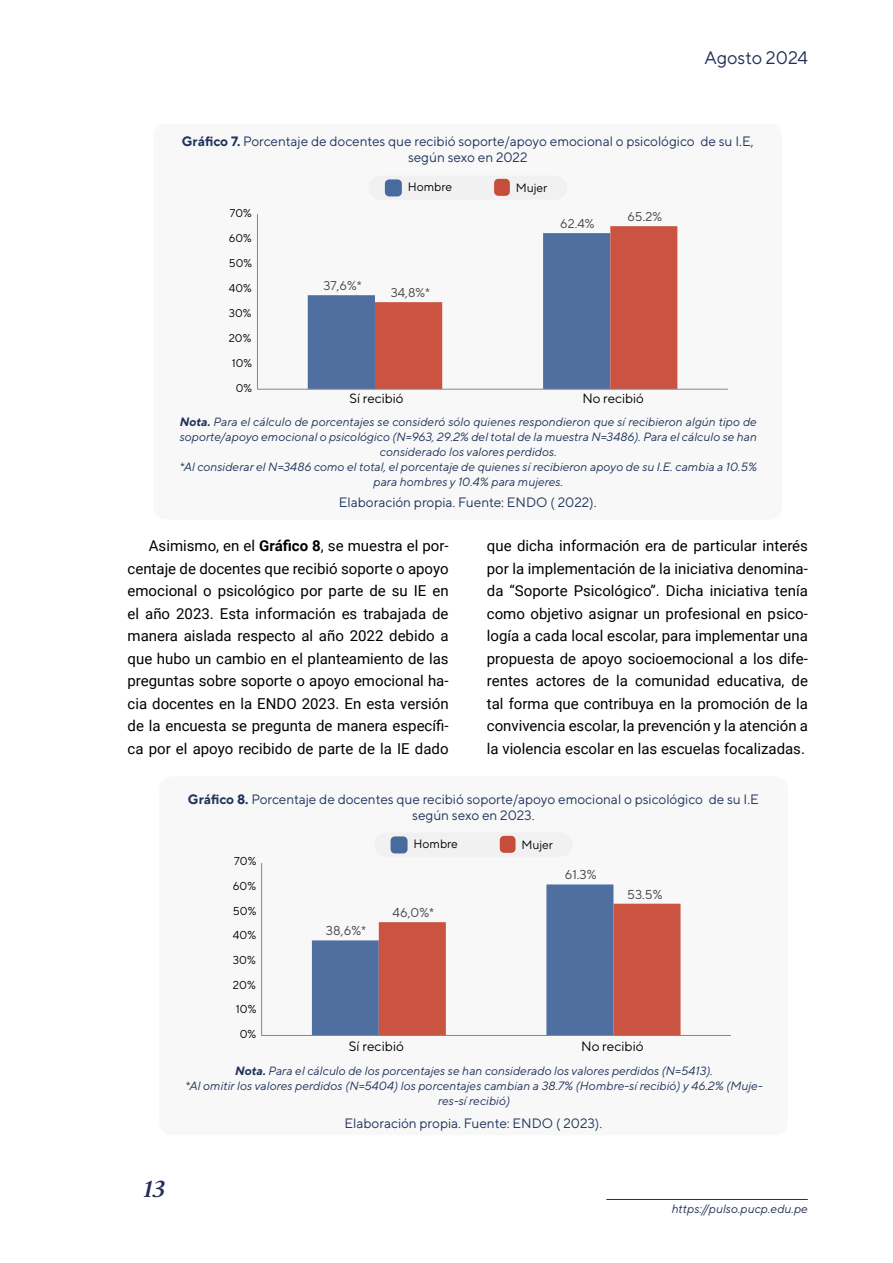
<style>
.page{position:relative;width:893px;height:1263px;background:#fff}
.page>*{position:absolute;margin:0;border:0;box-sizing:border-box;transform-origin:0 0}
.t1{font:24px "Strato Pro Demi Bold It";color:#222d56}
.t2{font:18px "TT Norms Pro";color:#232d56}
.t3{font:15px/22.5px "Roboto";color:#000;text-align:justify}
.t4{font:13.65px "TT Norms";color:#000}
.t5{font:13.5px/16.5px "TT Norms Pro";color:#1f335c;text-align:center}
.t6{font:13.35px "TT Norms";color:#000}
.t7{font:12.9px "TT Norms";color:#434343}
.t8{font:12.75px "TT Norms";color:#434343}
.t9{font:italic 12px/15px "TT Norms Pro";color:#1e3259;text-align:center}
.t10{font:italic 12px "TT Norms Pro";color:#232d56}
.t11{font:12px "TT Norms Pro";color:#010202}
.t12{font:11.55px "TT Norms";color:#000}
.t13{font:11.25px "TT Norms";color:#000}
.s1{font-weight:700}
</style>
<div class="page">
<hr style="left:606px;top:1199px;width:202px;height:1px;background:#232d56">
<div style="left:153px;top:123px;width:629px;height:397px;background:#f8f8f8;border-radius:13px"></div>
<svg style="left:368px;top:175px;width:199px;height:25px"></svg>
<div style="left:159px;top:776px;width:629px;height:359px;background:#f8f8f8;border-radius:13px"></div>
<svg style="left:374px;top:832px;width:199px;height:25px"></svg>
<div style="left:308px;top:295px;width:67px;height:94px;background:#4f6fa0"></div>
<svg style="left:375px;top:226px;width:302px;height:163px"></svg>
<hr style="left:257px;top:214px;width:1px;height:175px;background:#898989">
<hr style="left:257px;top:389px;width:471px;height:1px;background:#898989">
<svg style="left:312px;top:884px;width:301px;height:151px;fill:#516fa0"></svg>
<svg style="left:379px;top:904px;width:301px;height:131px"></svg>
<hr style="left:261px;top:863px;width:1px;height:172px;background:#898989">
<hr style="left:261px;top:1035px;width:470px;height:1px;background:#898989">
<p class="t2" style="left:704px;top:44px;width:105px">Agosto 2024</p>
<p class="t5" style="left:182px;top:131px;width:573px"><span class="s1">Gráfico 7.</span> Porcentaje de docentes que recibió soporte/apoyo emocional o psicológico de su I.E, según sexo en 2022</p>
<p class="t13" style="left:230px;top:206px;width:23px">70%</p>
<p class="t13" style="left:229px;top:231px;width:25px">60%</p>
<p class="t13" style="left:229px;top:256px;width:25px">50%</p>
<p class="t13" style="left:229px;top:281px;width:24px">40%</p>
<p class="t13" style="left:229px;top:306px;width:24px">30%</p>
<p class="t13" style="left:229px;top:331px;width:24px">20%</p>
<p class="t13" style="left:232px;top:356px;width:22px">10%</p>
<p class="t13" style="left:236px;top:381px;width:18px">0%</p>
<p class="t8" style="left:323px;top:277px;width:40px">37,6%*</p>
<p class="t11" style="left:408px;top:178px;width:46px">Hombre</p>
<p class="t11" style="left:516px;top:179px;width:33px">Mujer</p>
<p class="t8" style="left:560px;top:216px;width:36px">62.4%</p>
<p class="t8" style="left:391px;top:284px;width:41px">34,8%*</p>
<p class="t8" style="left:627px;top:209px;width:36px">65.2%</p>
<p class="t6" style="left:349px;top:390px;width:56px">Sí recibió</p>
<p class="t6" style="left:582px;top:390px;width:63px">No recibió</p>
<p class="t9" style="left:179px;top:413px;width:579px"><span class="s1">Nota.</span> Para el cálculo de porcentajes se consideró sólo quienes respondieron que sí recibieron algún tipo de soporte/apoyo emocional o psicológico (N=963, 29.2% del total de la muestra N=3486). Para el cálculo se han considerado los valores perdidos.<br>*Al considerar el N=3486 como el total, el porcentaje de quienes sí recibieron apoyo de su I.E. cambia a 10.5% para hombres y 10.4% para mujeres.</p>
<p class="t5" style="left:339px;top:493px;width:259px">Elaboración propia. Fuente: ENDO ( 2022).</p>
<p class="t3" style="left:128px;top:534px;width:323px;text-indent:21px">Asimismo, en el <span class="s1">Gráfico 8</span>, se muestra el por&shy;centaje de docentes que recibió soporte o apoyo emocional o psicológico por parte de su IE en el año 2023. Esta información es trabajada de manera aislada respecto al año 2022 debido a que hubo un cambio en el planteamiento de las preguntas sobre soporte o apoyo emocional ha&shy;cia docentes en la ENDO 2023. En esta versión de la encuesta se pregunta de manera específi&shy;ca por el apoyo recibido de parte de la IE dado</p>
<p class="t3" style="left:487px;top:534px;width:323px">que dicha información era de particular interés por la implementación de la iniciativa denomina&shy;da “Soporte Psicológico”. Dicha iniciativa tenía como objetivo asignar un profesional en psico&shy;logía a cada local escolar, para implementar una propuesta de apoyo socioemocional a los dife&shy;rentes actores de la comunidad educativa, de tal forma que contribuya en la promoción de la convivencia escolar, la prevención y la atención a la violencia escolar en las escuelas focalizadas.</p>
<p class="t5" style="left:188px;top:789px;width:572px"><span class="s1">Gráfico 8.</span> Porcentaje de docentes que recibió soporte/apoyo emocional o psicológico de su I.E según sexo en 2023.</p>
<p class="t12" style="left:234px;top:854px;width:24px">70%</p>
<p class="t12" style="left:233px;top:879px;width:25px">60%</p>
<p class="t12" style="left:233px;top:903px;width:25px">50%</p>
<p class="t12" style="left:233px;top:928px;width:25px">40%</p>
<p class="t12" style="left:233px;top:953px;width:25px">30%</p>
<p class="t12" style="left:233px;top:977px;width:24px">20%</p>
<p class="t12" style="left:236px;top:1002px;width:22px">10%</p>
<p class="t12" style="left:240px;top:1027px;width:18px">0%</p>
<p class="t7" style="left:326px;top:922px;width:42px">38,6%*</p>
<p class="t11" style="left:414px;top:835px;width:46px">Hombre</p>
<p class="t11" style="left:521px;top:836px;width:33px">Mujer</p>
<p class="t7" style="left:392px;top:904px;width:43px">46,0%*</p>
<p class="t7" style="left:565px;top:867px;width:33px">61.3%</p>
<p class="t7" style="left:627px;top:886px;width:37px">53.5%</p>
<p class="t4" style="left:349px;top:1037px;width:57px">Sí recibió</p>
<p class="t4" style="left:581px;top:1037px;width:64px">No recibió</p>
<h1 class="t1" style="left:144px;top:1174px;width:23px">13</h1>
<p class="t9" style="left:185px;top:1063px;width:579px"><span class="s1">Nota.</span> Para el cálculo de los porcentajes se han considerado los valores perdidos (N=5413).<br>*Al omitir los valores perdidos (N=5404) los porcentajes cambian a 38.7% (Hombre-sí recibió) y 46.2% (Muje&shy;res-sí recibió)</p>
<p class="t5" style="left:345px;top:1114px;width:259px">Elaboración propia. Fuente: ENDO ( 2023).</p>
<p class="t10" style="left:671px;top:1201px;width:138px">https://pulso.pucp.edu.pe</p>
</div>
